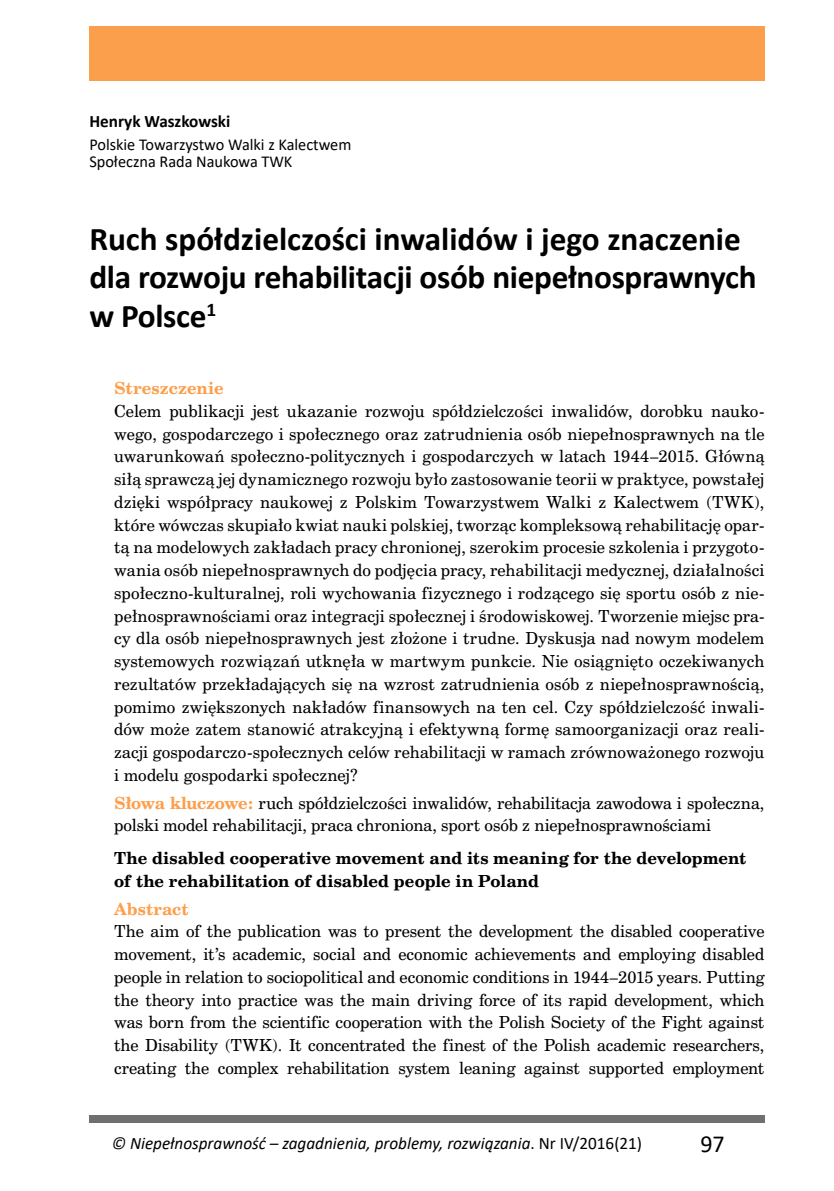
<style>
.page{position:relative;width:834px;height:1191px;background:#fff}
.page>*{position:absolute;margin:0;border:0;box-sizing:border-box;transform-origin:0 0}
.t1{font:700 33.25px/38.3px "Calibri";letter-spacing:-.01em;color:#000}
.t2{font:24.5px "Calibri";color:#000}
.t3{font:italic 17.5px "Calibri";color:#000}
._00_NAZWISKO{font:700 17.5px "Calibri";color:#000}
._00_DANE{font:16.62px "Calibri";color:#000}
._00_streszczenie{font:15.75px/22.8px "Cent Schbook PL";color:#000;text-align:justify}
.t4{font:700 15.75px/22.8px "Cent Schbook PL";color:#000}
._00_streszczenie-2{font:700 15.75px "Cent Schbook PL";letter-spacing:.005em;color:#fc9f4c}
.s1{font-weight:700;color:#fc9f4c}
.s2{font-style:normal}
</style>
<div class="page">
<div style="left:89px;top:26px;width:675px;height:55px;background:#fc9f4c"></div>
<div style="left:89px;top:1115px;width:675px;height:7px;background:#6f6f6e"></div>
<p class="_00_NAZWISKO" style="left:89px;top:109px;width:142px">Henryk Waszkowski</p>
<p class="_00_DANE" style="left:89px;top:133px;width:263px">Polskie Towarzystwo Walki z Kalectwem</p>
<p class="_00_DANE" style="left:89px;top:150px;width:204px">Społeczna Rada Naukowa TWK</p>
<h1 class="t1" style="left:89px;top:219px;width:668px">Ruch spółdzielczości inwalidów i jego znaczenie dla rozwoju rehabilitacji osób niepełnosprawnych w Polsce<sup>1</sup></h1>
<p class="_00_streszczenie-2" style="left:114px;top:378px;width:111px">Streszczenie</p>
<p class="_00_streszczenie" style="left:114px;top:399px;width:651px">Celem publikacji jest ukazanie rozwoju spółdzielczości inwalidów, dorobku nauko&shy;wego, gospodarczego i społecznego oraz zatrudnienia osób niepełnosprawnych na tle uwarunkowań społeczno-politycznych i gospodarczych w latach 1944–2015. Główną siłą sprawczą jej dynamicznego rozwoju było zastosowanie teorii w praktyce, powstałej dzięki współpracy naukowej z Polskim Towarzystwem Walki z Kalectwem (TWK), które wówczas skupiało kwiat nauki polskiej, tworząc kompleksową rehabilitację opar&shy;tą na modelowych zakładach pracy chronionej, szerokim procesie szkolenia i przygoto&shy;wania osób niepełnosprawnych do podjęcia pracy, rehabilitacji medycznej, działalności społeczno-kulturalnej, roli wychowania fizycznego i rodzącego się sportu osób z nie&shy;pełnosprawnościami oraz integracji społecznej i środowiskowej. Tworzenie miejsc pra&shy;cy dla osób niepełnosprawnych jest złożone i trudne. Dyskusja nad nowym modelem systemowych rozwiązań utknęła w martwym punkcie. Nie osiągnięto oczekiwanych rezultatów przekładających się na wzrost zatrudnienia osób z niepełnosprawnością, pomimo zwiększonych nakładów finansowych na ten cel. Czy spółdzielczość inwali&shy;dów może zatem stanowić atrakcyjną i efektywną formę samoorganizacji oraz reali&shy;zacji gospodarczo-społecznych celów rehabilitacji w ramach zrównoważonego rozwoju i modelu gospodarki społecznej?</p>
<p class="_00_streszczenie" style="left:114px;top:791px;width:651px"><span class="s1">Słowa kluczowe:</span> ruch spółdzielczości inwalidów, rehabilitacja zawodowa i społeczna, polski model rehabilitacji, praca chroniona, sport osób z niepełnosprawnościami</p>
<p class="t4" style="left:114px;top:846px;width:633px">The disabled cooperative movement and its meaning for the development of the rehabilitation of disabled people in Poland</p>
<p class="_00_streszczenie-2" style="left:114px;top:898px;width:76px">Abstract</p>
<p class="_00_streszczenie" style="left:114px;top:920px;width:651px">The aim of the publication was to present the development the disabled cooperative movement, it’s academic, social and economic achievements and employing disabled people in relation to sociopolitical and economic conditions in 1944–2015 years. Putting the theory into practice was the main driving force of its rapid development, which was born from the scientific cooperation with the Polish Society of the Fight against the Disability (TWK). It concentrated the finest of the Polish academic researchers, creating the complex rehabilitation system leaning against supported employment</p>
<p class="t3" style="left:112px;top:1131px;width:531px">© Niepełnosprawność – zagadnienia, problemy, rozwiązania<span class="s2">. Nr IV/2016(21)</span></p>
<h2 class="t2" style="left:700px;top:1126px;width:26px">97</h2>
</div>
